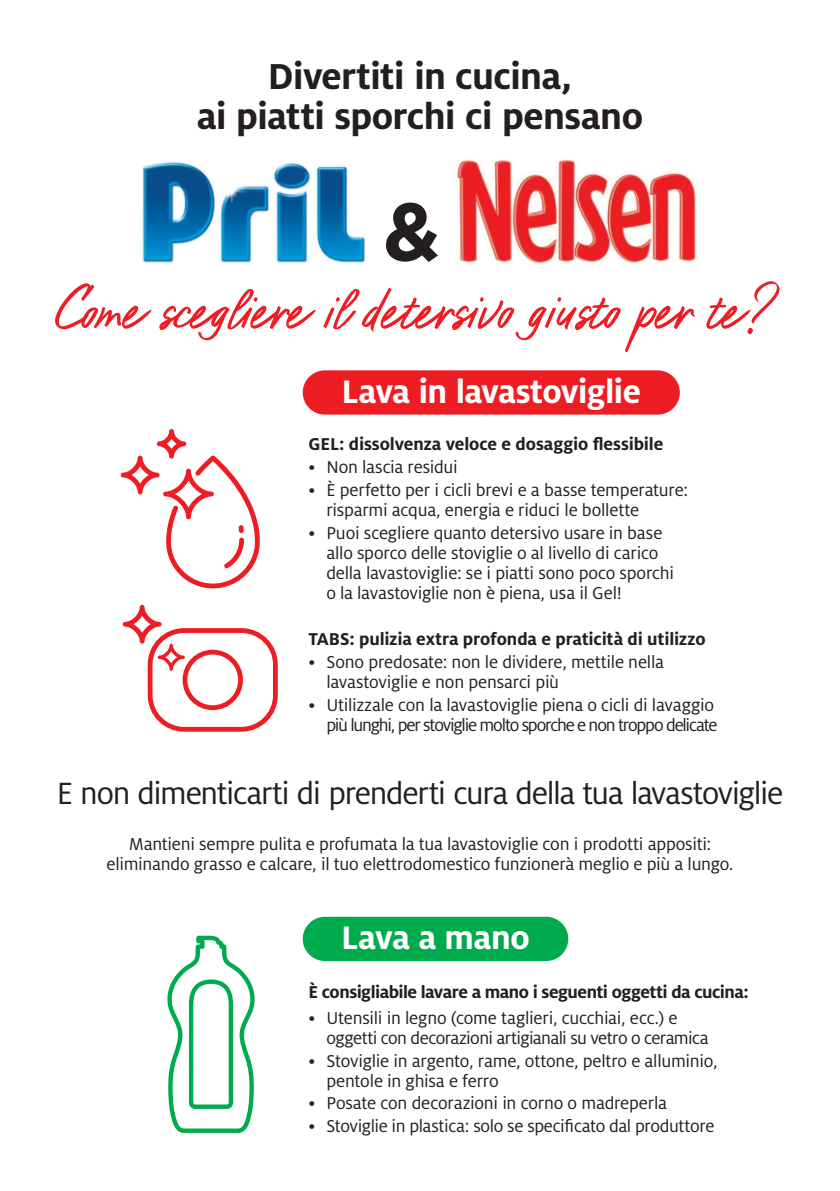
<style>
.page{position:relative;width:840px;height:1191px;background:#fff}
.page>*{position:absolute;margin:0;border:0;box-sizing:border-box;transform-origin:0 0}
.t1{font:55.4px "Ballies";color:#ee1d23}
.t2{font:700 40px/40px "Henkel Milo";letter-spacing:-.02em;color:#231f20;text-align:center}
.t3{font:700 36px "Henkel Milo";letter-spacing:-.02em;color:#fff}
.t4{font:34px "Henkel Milo";letter-spacing:-.04em;color:#231f20}
.t5{font:19px/20px "Henkel Milo";letter-spacing:-.015em;color:#231f20}
.t6{font:700 19px "Henkel Milo";letter-spacing:-.015em;color:#231f20}
.t7{font:19px/20px "Henkel Milo";letter-spacing:-.05em;color:#231f20;text-align:right}
</style>
<div class="page">
<img style="left:142px;top:161px;width:224px;height:102px">
<svg style="left:121px;top:429px;width:139px;height:159px"></svg>
<div style="left:148px;top:628px;width:130px;height:103px;border:5px solid #ee1d23;border-radius:34px"></div>
<div style="left:182px;top:649px;width:61px;height:61px;border:5px solid #ee1d23;border-radius:50%"></div>
<svg style="left:123px;top:605px;width:62px;height:66px"></svg>
<div style="left:302px;top:370px;width:377px;height:44px;background:#ee1d23;border-radius:22px"></div>
<svg style="left:167px;top:935px;width:88px;height:198px"></svg>
<div style="left:302px;top:916px;width:266px;height:45px;background:#00ab4d;border-radius:22px"></div>
<img style="left:456px;top:160px;width:240px;height:104px">
<svg style="left:386px;top:203px;width:51px;height:59px"></svg>
<h2 class="t2" style="left:197px;top:56px;width:447px">Divertiti in cucina,<br>ai piatti sporchi ci pensano</h2>
<h1 class="t1" style="left:55px;top:278px;width:730px">Come scegliere il detersivo giusto per te?</h1>
<h3 class="t3" style="left:341px;top:371px;width:301px">Lava in lavastoviglie</h3>
<p class="t6" style="left:308px;top:434px;width:356px">GEL: dissolvenza veloce e dosaggio flessibile</p>
<p class="t5" style="left:308px;top:457px;width:151px">• Non lascia residui</p>
<p class="t5" style="left:326px;top:480px;width:363px;text-indent:-18px">• È perfetto per i cicli brevi e a basse temperature: risparmi acqua, energia e riduci le bollette</p>
<p class="t5" style="left:326px;top:523px;width:349px;text-indent:-18px">• Puoi scegliere quanto detersivo usare in base allo sporco delle stoviglie o al livello di carico della lavastoviglie: se i piatti sono poco sporchi o la lavastoviglie non è piena, usa il Gel!</p>
<p class="t6" style="left:308px;top:628px;width:398px">TABS: pulizia extra profonda e praticità di utilizzo</p>
<p class="t5" style="left:326px;top:652px;width:339px;text-indent:-18px">• Sono predosate: non le dividere, mettile nella lavastoviglie e non pensarci più</p>
<p class="t7" style="left:308px;top:694px;width:410px">• Utilizzale con la lavastoviglie piena o cicli di lavaggio più lunghi, per stoviglie molto sporche e non troppo delicate</p>
<h3 class="t4" style="left:57px;top:775px;width:727px">E non dimenticarti di prenderti cura della tua lavastoviglie</h3>
<p class="t5" style="left:106px;top:834px;width:628px;text-align:center">Mantieni sempre pulita e profumata la tua lavastoviglie con i prodotti appositi: eliminando grasso e calcare, il tuo elettrodomestico funzionerà meglio e più a lungo.</p>
<h3 class="t3" style="left:341px;top:917px;width:190px">Lava a mano</h3>
<p class="t6" style="left:308px;top:981px;width:442px">È consigliabile lavare a mano i seguenti oggetti da cucina:</p>
<p class="t5" style="left:326px;top:1008px;width:383px;text-indent:-18px">• Utensili in legno (come taglieri, cucchiai, ecc.) e oggetti con decorazioni artigianali su vetro o ceramica</p>
<p class="t5" style="left:326px;top:1050px;width:392px;text-indent:-18px">• Stoviglie in argento, rame, ottone, peltro e alluminio, pentole in ghisa e ferro</p>
<p class="t5" style="left:308px;top:1093px;width:360px">• Posate con decorazioni in corno o madreperla</p>
<p class="t5" style="left:308px;top:1116px;width:407px">• Stoviglie in plastica: solo se specificato dal produttore</p>
</div>
